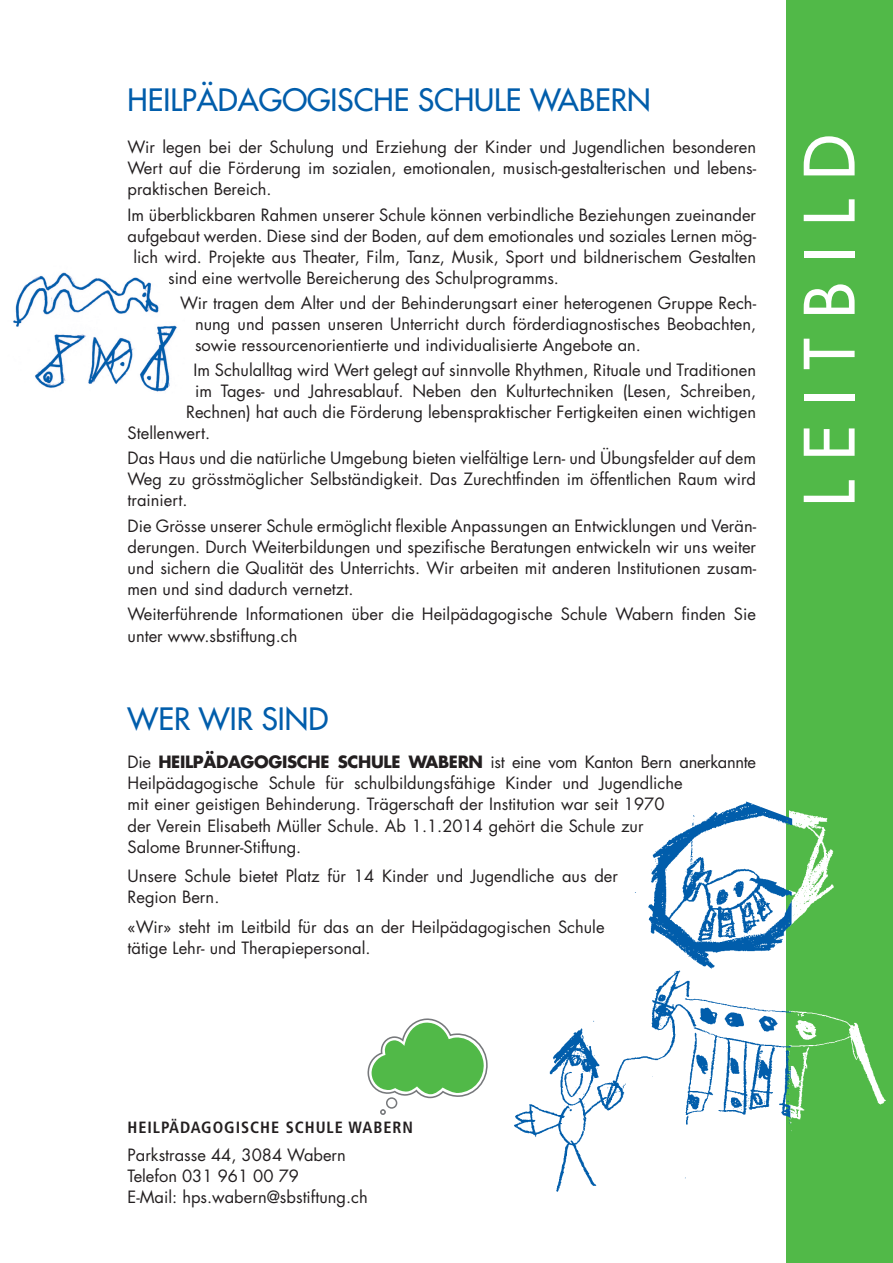
<style>
.page{position:relative;width:893px;height:1263px;background:#fff}
.page>*{position:absolute;margin:0;border:0;box-sizing:border-box;transform-origin:0 0}
.t1{font:67.5px "Futura";letter-spacing:.3em;color:#fff}
.t2{font:30px "Futura";color:#015dab}
.t3{font:16.5px/21px "Futura";color:#231f20}
.t4{font:700 condensed 16.35px "Frutiger LT Std";letter-spacing:.055em;color:#231f20}
.s1{font-weight:700}
</style>
<div class="page">
<div style="left:787px;top:0;width:106px;height:1263px;background:#51b948"></div>
<img style="left:792px;top:811px;width:94px;height:309px">
<img style="left:514px;top:787px;width:278px;height:447px">
<img style="left:13px;top:272px;width:164px;height:120px">
<svg style="left:367px;top:1018px;width:121px;height:97px"></svg>
<h2 class="t2" style="left:128px;top:81px;width:524px">HEILPÄDAGOGISCHE SCHULE WABERN</h2>
<p class="t3" style="left:128px;top:136px;width:630px;text-align:justify">Wir legen bei der Schulung und Erziehung der Kinder und Jugendlichen besonderen Wert auf die Förderung im sozialen, emotionalen, musisch-gestalterischen und lebens&shy;praktischen Bereich.</p>
<p class="t3" style="left:128px;top:204px;width:630px">Im überblickbaren Rahmen unserer Schule können verbindliche Beziehungen zueinander</p>
<p class="t3" style="left:128px;top:225px;width:630px">aufgebaut werden. Diese sind der Boden, auf dem emotionales und soziales Lernen mög-</p>
<p class="t3" style="left:134px;top:246px;width:624px">lich wird. Projekte aus Theater, Film, Tanz, Musik, Sport und bildnerischem Gestalten</p>
<p class="t3" style="left:168px;top:267px;width:392px">sind eine wertvolle Bereicherung des Schulprogramms.</p>
<p class="t3" style="left:195px;top:292px;width:563px;text-align:justify;text-indent:-15px">Wir tragen dem Alter und der Behinderungsart einer heterogenen Gruppe Rech&shy;nung und passen unseren Unterricht durch förderdiagnostisches Beobachten, sowie ressourcenorientierte und individualisierte Angebote an.</p>
<p class="t3" style="left:194px;top:359px;width:564px">Im Schulalltag wird Wert gelegt auf sinnvolle Rhythmen, Rituale und Traditionen</p>
<p class="t3" style="left:195px;top:380px;width:563px">im Tages- und Jahresablauf. Neben den Kulturtechniken (Lesen, Schreiben,</p>
<p class="t3" style="left:186px;top:401px;width:571px">Rechnen) hat auch die Förderung lebenspraktischer Fertigkeiten einen wichtigen</p>
<p class="t3" style="left:128px;top:422px;width:84px">Stellenwert.</p>
<p class="t3" style="left:128px;top:447px;width:630px;text-align:justify">Das Haus und die natürliche Umgebung bieten vielfältige Lern- und Übungsfelder auf dem Weg zu grösstmöglicher Selbständigkeit. Das Zurechtfinden im öffentlichen Raum wird trainiert.</p>
<p class="t3" style="left:128px;top:515px;width:630px;text-align:justify">Die Grösse unserer Schule ermöglicht flexible Anpassungen an Entwicklungen und Verän&shy;derungen. Durch Weiterbildungen und spezifische Beratungen entwickeln wir uns weiter und sichern die Qualität des Unterrichts. Wir arbeiten mit anderen Institutionen zusam&shy;men und sind dadurch vernetzt.</p>
<p class="t3" style="left:128px;top:602px;width:630px;line-height:22.5px">Weiterführende Informationen über die Heilpädagogische Schule Wabern finden Sie unter www.sbstiftung.ch</p>
<h2 class="t2" style="left:128px;top:700px;width:202px">WER WIR SIND</h2>
<p class="t3" style="left:128px;top:752px;width:630px">Die <span class="s1">HEILPÄDAGOGISCHE SCHULE WABERN</span> ist eine vom Kanton Bern anerkannte Heilpädagogische Schule für schulbildungsfähige Kinder und Jugendliche<br>mit einer geistigen Behinderung. Trägerschaft der Institution war seit 1970<br>der Verein Elisabeth Müller Schule. Ab 1.1.2014 gehört die Schule zur<br>Salome Brunner-Stiftung.</p>
<p class="t3" style="left:128px;top:865px;width:492px">Unsere Schule bietet Platz für 14 Kinder und Jugendliche aus der<br>Region Bern.</p>
<p class="t3" style="left:128px;top:916px;width:479px">«Wir» steht im Leitbild für das an der Heilpädagogischen Schule tätige Lehr- und Therapiepersonal.</p>
<h1 class="t1" style="left:786px;top:507px;width:373px;rotate:-90deg">LEITBILD</h1>
<p class="t4" style="left:128px;top:1117px;width:287px">HEILPÄDAGOGISCHE SCHULE WABERN</p>
<p class="t3" style="left:128px;top:1144px;width:242px">Parkstrasse 44, 3084 Wabern<br>Telefon 031 961 00 79<br>E-Mail: hps.wabern@sbstiftung.ch</p>
</div>
